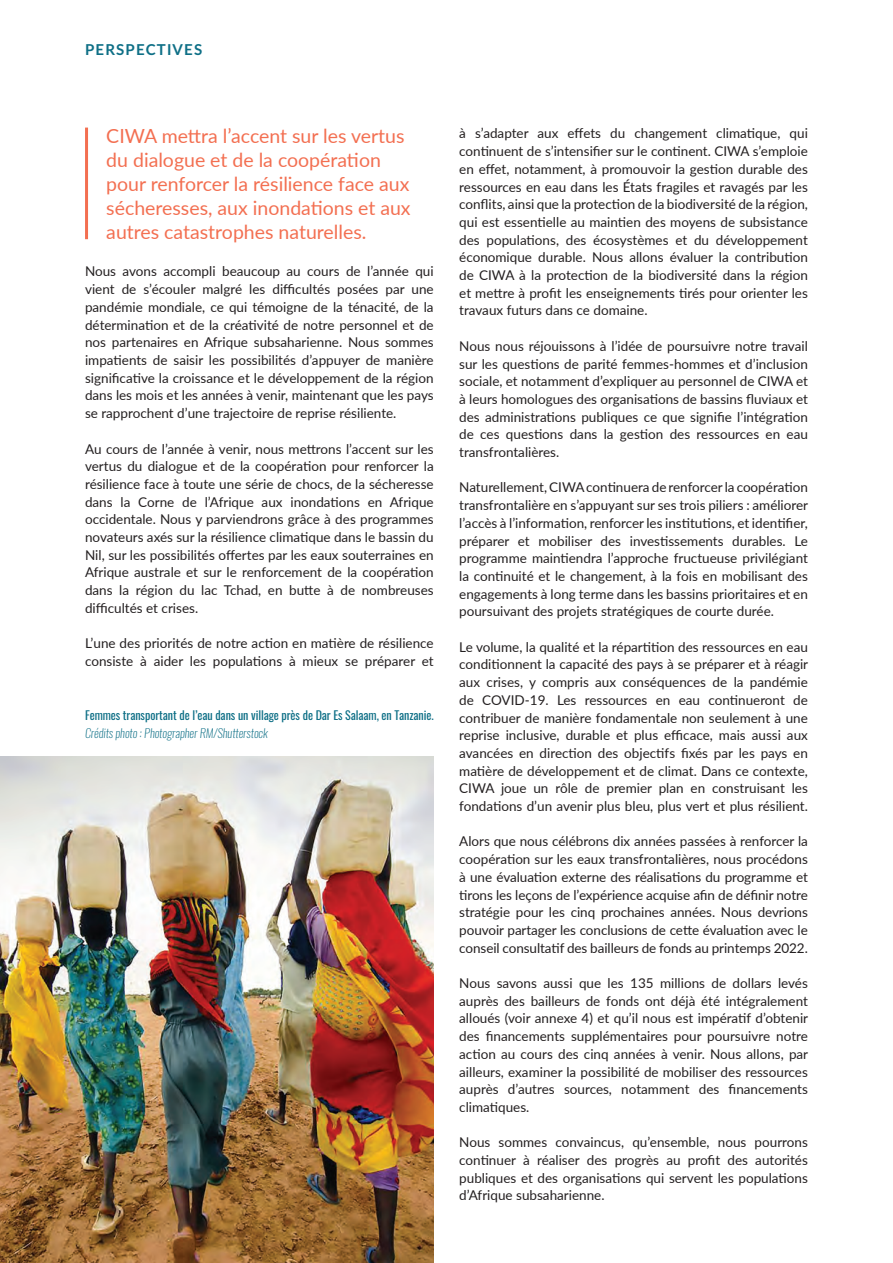
<style>
.page{position:relative;width:893px;height:1263px;background:#fff}
.page>*{position:absolute;margin:0;border:0;box-sizing:border-box;transform-origin:0 0}
.t1{font:19.5px/24px "Lato";color:#f36f51}
.t2{font:700 15px "Lato";letter-spacing:.08em;color:#0e6f86}
.t3{font:13.5px/17.7px "Lato";color:#231f20;text-align:justify}
.t4{font:12px "Oswald";letter-spacing:-.005em;color:#0e6f86}
.t5{font:italic 200 12px "Oswald";color:#0e6f86}
</style>
<div class="page">
<hr style="left:85px;top:128px;width:3px;height:111px;background:#f36f51">
<img style="left:0;top:757px;width:434px;height:506px">
<p class="t2" style="left:85px;top:38px;width:119px">PERSPECTIVES</p>
<h1 class="t1" style="left:106px;top:123px;width:306px">CIWA mettra l’accent sur les vertus du dialogue et de la coopération pour renforcer la résilience face aux sécheresses, aux inondations et aux autres catastrophes naturelles.</h1>
<p class="t3" style="left:85px;top:262px;width:350px">Nous avons accompli beaucoup au cours de l’année qui vient de s’écouler malgré les difficultés posées par une pandémie mondiale, ce qui témoigne de la ténacité, de la détermination et de la créativité de notre personnel et de nos partenaires en Afrique subsaharienne. Nous sommes impatients de saisir les possibilités d’appuyer de manière significative la croissance et le développement de la région dans les mois et les années à venir, maintenant que les pays se rapprochent d’une trajectoire de reprise résiliente.</p>
<p class="t3" style="left:85px;top:439px;width:350px">Au cours de l’année à venir, nous mettrons l’accent sur les vertus du dialogue et de la coopération pour renforcer la résilience face à toute une série de chocs, de la sécheresse dans la Corne de l’Afrique aux inondations en Afrique occidentale. Nous y parviendrons grâce à des programmes novateurs axés sur la résilience climatique dans le bassin du Nil, sur les possibilités offertes par les eaux souterraines en Afrique australe et sur le renforcement de la coopération dans la région du lac Tchad, en butte à de nombreuses difficultés et crises.</p>
<p class="t3" style="left:85px;top:634px;width:350px">L’une des priorités de notre action en matière de résilience consiste à aider les populations à mieux se préparer et</p>
<p class="t4" style="left:85px;top:705px;width:350px">Femmes transportant de l’eau dans un village près de Dar Es Salaam, en Tanzanie.</p>
<p class="t5" style="left:85px;top:725px;width:184px">Crédits photo : Photographer RM/Shutterstock</p>
<p class="t3" style="left:459px;top:124px;width:350px">à s’adapter aux effets du changement climatique, qui continuent de s’intensifier sur le continent. CIWA s’emploie en effet, notamment, à promouvoir la gestion durable des ressources en eau dans les États fragiles et ravagés par les conflits, ainsi que la protection de la biodiversité de la région, qui est essentielle au maintien des moyens de subsistance des populations, des écosystèmes et du développement économique durable. Nous allons évaluer la contribution de CIWA à la protection de la biodiversité dans la région et mettre à profit les enseignements tirés pour orienter les travaux futurs dans ce domaine.</p>
<p class="t3" style="left:459px;top:336px;width:350px">Nous nous réjouissons à l’idée de poursuivre notre travail sur les questions de parité femmes-hommes et d’inclusion sociale, et notamment d’expliquer au personnel de CIWA et à leurs homologues des organisations de bassins fluviaux et des administrations publiques ce que signifie l’intégration de ces questions dans la gestion des ressources en eau transfrontalières.</p>
<p class="t3" style="left:459px;top:478px;width:350px">Naturellement, CIWA continuera de renforcer la coopération transfrontalière en s’appuyant sur ses trois piliers : améliorer l’accès à l’information, renforcer les institutions, et identifier, préparer et mobiliser des investissements durables. Le programme maintiendra l’approche fructueuse privilégiant la continuité et le changement, à la fois en mobilisant des engagements à long terme dans les bassins prioritaires et en poursuivant des projets stratégiques de courte durée.</p>
<p class="t3" style="left:459px;top:637px;width:350px">Le volume, la qualité et la répartition des ressources en eau conditionnent la capacité des pays à se préparer et à réagir aux crises, y compris aux conséquences de la pandémie de COVID-19. Les ressources en eau continueront de contribuer de manière fondamentale non seulement à une reprise inclusive, durable et plus efficace, mais aussi aux avancées en direction des objectifs fixés par les pays en matière de développement et de climat. Dans ce contexte, CIWA joue un rôle de premier plan en construisant les fondations d’un avenir plus bleu, plus vert et plus résilient.</p>
<p class="t3" style="left:459px;top:832px;width:350px">Alors que nous célébrons dix années passées à renforcer la coopération sur les eaux transfrontalières, nous procédons à une évaluation externe des réalisations du programme et tirons les leçons de l’expérience acquise afin de définir notre stratégie pour les cinq prochaines années. Nous devrions pouvoir partager les conclusions de cette évaluation avec le conseil consultatif des bailleurs de fonds au printemps 2022.</p>
<p class="t3" style="left:459px;top:974px;width:350px">Nous savons aussi que les 135 millions de dollars levés auprès des bailleurs de fonds ont déjà été intégralement alloués (voir annexe 4) et qu’il nous est impératif d’obtenir des financements supplémentaires pour poursuivre notre action au cours des cinq années à venir. Nous allons, par ailleurs, examiner la possibilité de mobiliser des ressources auprès d’autres sources, notamment des financements climatiques.</p>
<p class="t3" style="left:459px;top:1133px;width:350px">Nous sommes convaincus, qu’ensemble, nous pourrons continuer à réaliser des progrès au profit des autorités publiques et des organisations qui servent les populations d’Afrique subsaharienne.</p>
</div>
